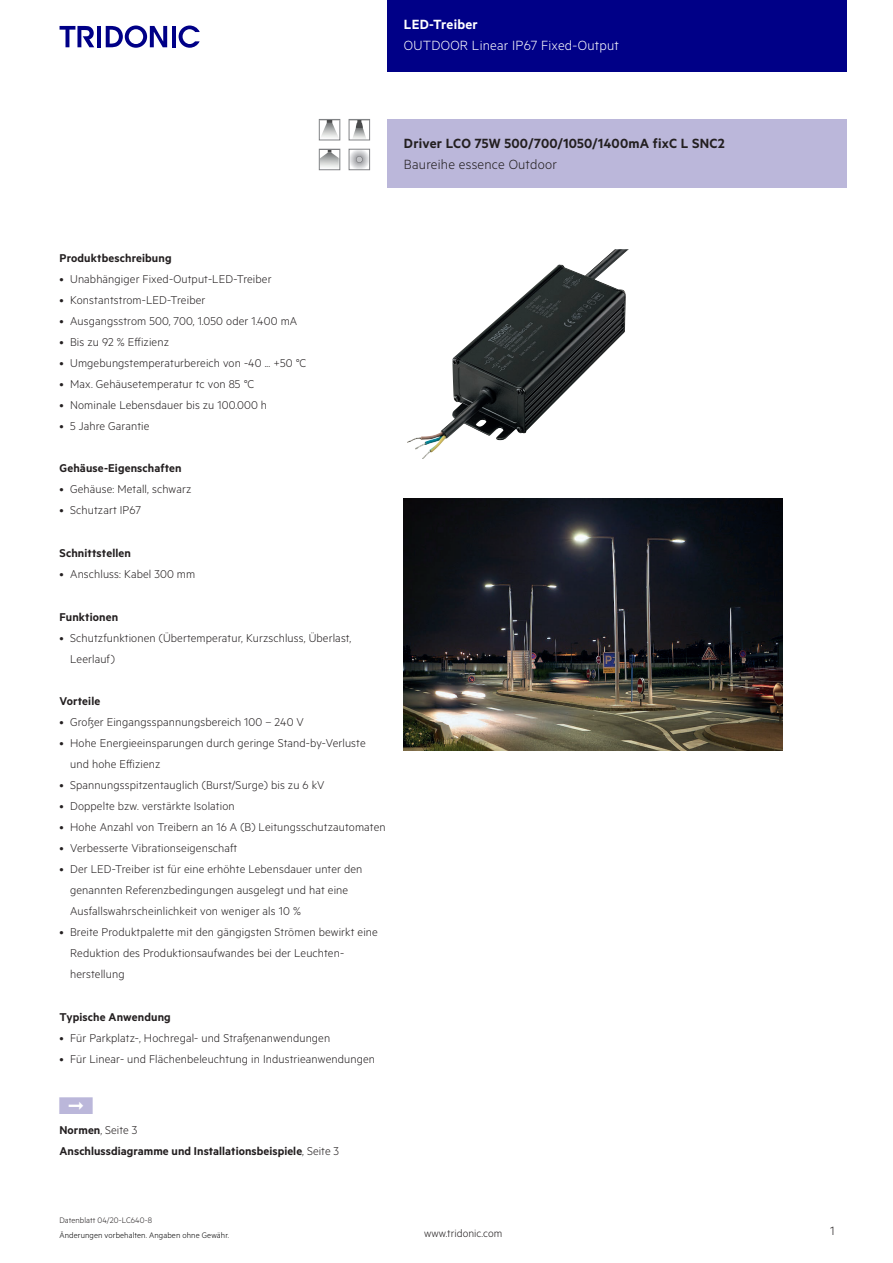
<style>
.page{position:relative;width:893px;height:1263px;background:#fff}
.page>*{position:absolute;margin:0;border:0;box-sizing:border-box;transform-origin:0 0}
.t1{font:15px "Tridonic Metric Print Semi";letter-spacing:.015em;color:#231f20}
.t2{font:15px "Tridonic Metric Print Light";letter-spacing:.015em;color:#fff}
.t3{font:15px "Tridonic Metric Print Light";letter-spacing:.015em;color:#231f20}
.t4{font:15px "Tridonic Metric Print Semi";letter-spacing:.015em;color:#fff}
.t5{font:13.5px "Tridonic Metric Print Light";color:#231f20}
.t6{font:12.75px/21px "Tridonic Metric Print Light";letter-spacing:.01em;color:#231f20}
.t7{font:12.75px "Tridonic Metric Print Semi";letter-spacing:.01em;color:#231f20}
.t8{font:12px "Tridonic Metric Print Light";letter-spacing:.005em;color:#231f20}
.t9{font:9px "Tridonic Metric Print Light";letter-spacing:.01em;color:#000}
.t10{font:9px "Tridonic Metric Print Light";letter-spacing:.005em;color:#231f20}
.s1{font-family:"Tridonic Metric Print Semi"}
.s2{font-family:"Tridonic Metric Print Light"}
</style>
<div class="page">
<div style="left:387px;top:0;width:459px;height:72px;background:#000087"></div>
<hr style="left:97px;top:26px;width:4px;height:21px;background:#000087">
<svg style="left:106px;top:26px;width:61px;height:22px"></svg>
<hr style="left:172px;top:26px;width:3px;height:21px;background:#000087">
<svg style="left:179px;top:26px;width:21px;height:22px"></svg>
<svg style="left:60px;top:26px;width:34px;height:21px"></svg>
<div style="left:387px;top:119px;width:459px;height:68px;background:#bbb7da"></div>
<img style="left:407px;top:249px;width:222px;height:210px">
<img style="left:404px;top:499px;width:378px;height:252px">
<img style="left:353px;top:128px;width:13px;height:10px">
<svg style="left:355px;top:121px;width:8px;height:7px"></svg>
<div style="left:349px;top:119px;width:21px;height:21px;border:1px solid #808285"></div>
<svg style="left:321px;top:121px;width:17px;height:17px"></svg>
<div style="left:319px;top:119px;width:21px;height:21px;border:1px solid #808285"></div>
<svg style="left:321px;top:151px;width:17px;height:17px"></svg>
<div style="left:319px;top:149px;width:21px;height:21px;border:1px solid #808285"></div>
<div style="left:349px;top:149px;width:21px;height:21px;background:#f3f4f4;border-radius:50%"></div>
<div style="left:349px;top:149px;width:20px;height:20px;background:#f0f1f2;border-radius:50%"></div>
<div style="left:350px;top:150px;width:18px;height:19px;background:#e6e7e9;border-radius:50%"></div>
<div style="left:350px;top:151px;width:18px;height:17px;background:#e0e1e3;border-radius:50%"></div>
<div style="left:351px;top:151px;width:17px;height:17px;background:#dcdddf;border-radius:50%"></div>
<div style="left:351px;top:151px;width:16px;height:17px;background:#dadbdd;border-radius:50%"></div>
<div style="left:351px;top:151px;width:16px;height:16px;background:#d9dadc;border-radius:50%"></div>
<div style="left:351px;top:152px;width:16px;height:15px;background:#d5d6d8;border-radius:50%"></div>
<div style="left:352px;top:152px;width:15px;height:15px;background:#d0d1d3;border-radius:50%"></div>
<div style="left:352px;top:152px;width:14px;height:15px;background:#cecfd1;border-radius:50%"></div>
<div style="left:352px;top:152px;width:14px;height:14px;background:#d4d5d7;border-radius:50%"></div>
<div style="left:352px;top:153px;width:14px;height:13px;background:#cccdcf;border-radius:50%"></div>
<div style="left:353px;top:153px;width:13px;height:13px;background:#cccdcf;border-radius:50%"></div>
<div style="left:353px;top:153px;width:12px;height:13px;background:#c0c1c4;border-radius:50%"></div>
<div style="left:354px;top:154px;width:11px;height:11px;background:#b6b7ba;border-radius:50%"></div>
<div style="left:354px;top:154px;width:10px;height:10px;background:#b5b6b9;border-radius:50%"></div>
<svg style="left:356px;top:156px;width:7px;height:7px"></svg>
<div style="left:349px;top:149px;width:21px;height:21px;border:1px solid #808285"></div>
<p class="t4" style="left:404px;top:15px;width:75px">LED-Treiber</p>
<p class="t2" style="left:404px;top:37px;width:216px">OUTDOOR Linear IP67 Fixed-Output</p>
<p class="t1" style="left:404px;top:134px;width:322px">Driver LCO 75W 500/700/1050/1400mA fixC L SNC2</p>
<p class="t3" style="left:404px;top:156px;width:154px">Baureihe essence Outdoor</p>
<p class="t7" style="left:60px;top:250px;width:114px">Produktbeschreibung</p>
<p class="t6" style="left:60px;top:268px;width:214px">• Unabhängiger Fixed-Output-LED-Treiber</p>
<p class="t6" style="left:60px;top:289px;width:147px">• Konstantstrom-LED-Treiber</p>
<p class="t6" style="left:60px;top:310px;width:239px">• Ausgangsstrom 500, 700, 1.050 oder 1.400 mA</p>
<p class="t6" style="left:60px;top:331px;width:111px">• Bis zu 92 % Effizienz</p>
<p class="t6" style="left:60px;top:352px;width:248px">• Umgebungstemperaturbereich von -40 ... +50 °C</p>
<p class="t6" style="left:60px;top:373px;width:196px">• Max. Gehäusetemperatur tc von 85 °C</p>
<p class="t6" style="left:60px;top:394px;width:209px">• Nominale Lebensdauer bis zu 100.000 h</p>
<p class="t6" style="left:60px;top:415px;width:92px">• 5 Jahre Garantie</p>
<p class="t7" style="left:60px;top:460px;width:124px">Gehäuse-Eigenschaften</p>
<p class="t6" style="left:60px;top:478px;width:133px">• Gehäuse: Metall, schwarz</p>
<p class="t6" style="left:60px;top:499px;width:83px">• Schutzart IP67</p>
<p class="t7" style="left:60px;top:545px;width:73px">Schnittstellen</p>
<p class="t6" style="left:60px;top:563px;width:137px">• Anschluss: Kabel 300 mm</p>
<p class="t7" style="left:60px;top:609px;width:60px">Funktionen</p>
<p class="t6" style="left:70px;top:627px;width:283px;text-indent:-11px">• Schutzfunktionen (Übertemperatur, Kurzschluss, Überlast,<br>Leerlauf)</p>
<p class="t7" style="left:60px;top:694px;width:42px">Vorteile</p>
<p class="t6" style="left:60px;top:711px;width:246px">• Großer Eingangsspannungsbereich 100 – 240 V</p>
<p class="t6" style="left:70px;top:732px;width:297px;text-indent:-11px">• Hohe Energieeinsparungen durch geringe Stand-by-Verluste und hohe Effizienz</p>
<p class="t6" style="left:60px;top:774px;width:267px">• Spannungsspitzentauglich (Burst/Surge) bis zu 6 kV</p>
<p class="t6" style="left:60px;top:795px;width:177px">• Doppelte bzw. verstärkte Isolation</p>
<p class="t6" style="left:60px;top:816px;width:328px">• Hohe Anzahl von Treibern an 16 A (B) Leitungsschutzautomaten</p>
<p class="t6" style="left:60px;top:837px;width:179px">• Verbesserte Vibrationseigenschaft</p>
<p class="t6" style="left:70px;top:858px;width:294px;text-indent:-11px">• Der LED-Treiber ist für eine erhöhte Lebensdauer unter den genannten Referenzbedingungen ausgelegt und hat eine<br>Ausfallswahrscheinlichkeit von weniger als 10 %</p>
<p class="t6" style="left:70px;top:921px;width:309px;text-indent:-11px">• Breite Produktpalette mit den gängigsten Strömen bewirkt eine<br>Reduktion des Produktionsaufwandes bei der Leuchten&shy;herstellung</p>
<p class="t7" style="left:60px;top:1009px;width:113px">Typische Anwendung</p>
<p class="t6" style="left:60px;top:1027px;width:272px">• Für Parkplatz-, Hochregal- und Straßenanwendungen</p>
<p class="t6" style="left:60px;top:1048px;width:317px">• Für Linear- und Flächenbeleuchtung in Industrieanwendungen</p>
<p class="t6" style="left:60px;top:1119px;width:79px"><span class="s1">Normen</span>, Seite 3</p>
<p class="t7" style="left:60px;top:1144px;width:281px">Anschlussdiagramme und Installationsbeispiele<span class="s2">, Seite 3</span></p>
<p class="t10" style="left:60px;top:1215px;width:94px">Datenblatt 04/20-LC640-8</p>
<p class="t9" style="left:60px;top:1229px;width:171px">Änderungen vorbehalten. Angaben ohne Gewähr.</p>
<p class="t8" style="left:424px;top:1227px;width:80px">www.tridonic.com</p>
<p class="t5" style="left:830px;top:1223px;width:6px">1</p>
</div>
